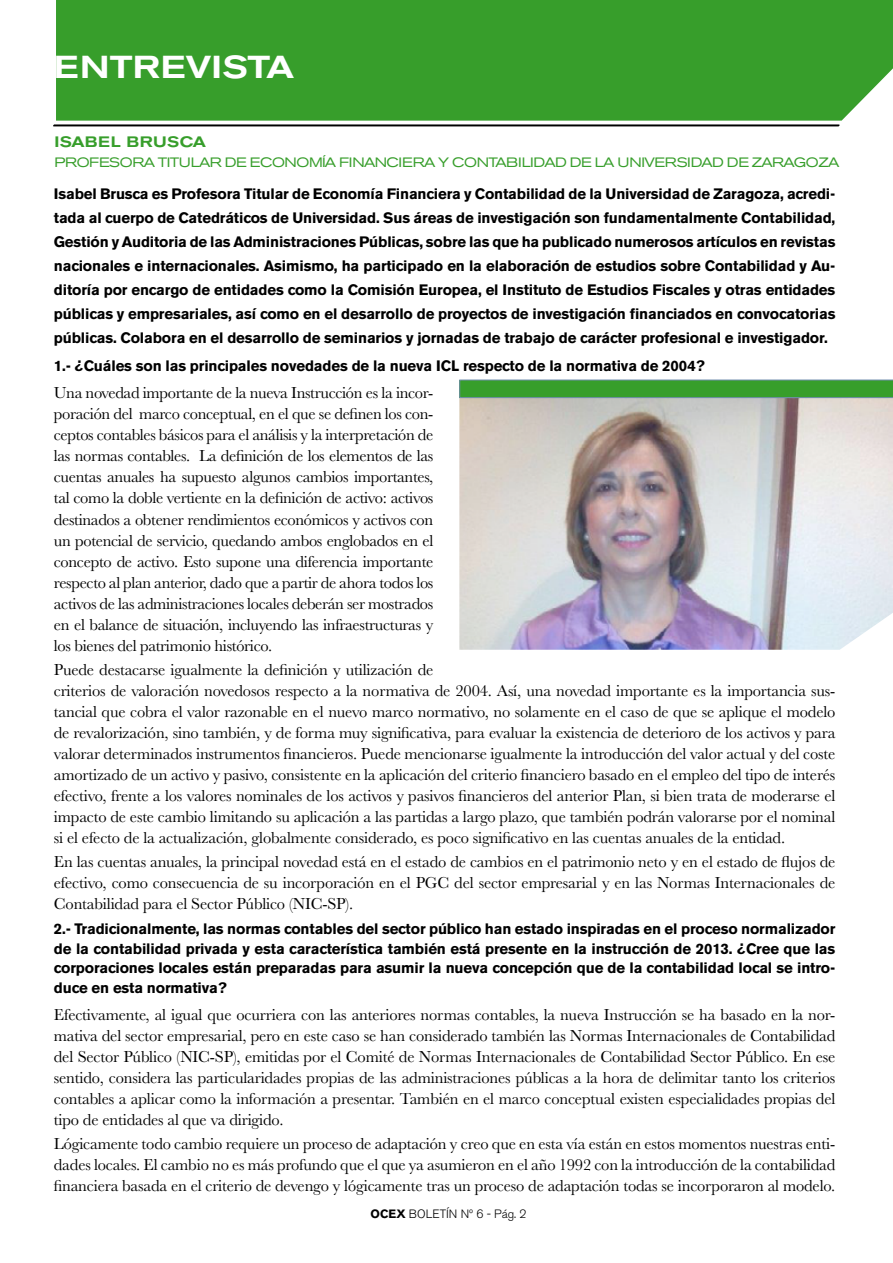
<style>
.page{position:relative;width:893px;height:1263px;background:#fff}
.page>*{position:absolute;margin:0;border:0;box-sizing:border-box;transform-origin:0 0}
.t1{font:500 expanded 31.5px "Akzidenz Grotesk BE";color:#fff}
.t2{font:16.5px/21px "Baskerville";letter-spacing:-.01em;color:#000;text-align:justify}
.t3{font:700 15px/24px "Akzidenz Grotesk BE";letter-spacing:-.01em;color:#000;text-align:justify}
.t4{font:500 expanded 15px "Akzidenz Grotesk BE";letter-spacing:.02em;color:#379e2b}
.t5{font:expanded 13.5px "Akzidenz Grotesk BE";letter-spacing:-.03em;color:#379e2b}
.t6{font:300 12px "Akzidenz Grotesk BE";color:#000}
.s1{font-weight:700}
</style>
<div class="page">
<svg style="left:219px;top:126px;width:148px;height:1px"></svg>
<hr style="left:53px;top:125px;width:786px;height:1px;background:#000">
<img style="left:459px;top:398px;width:434px;height:252px">
<div style="left:56px;top:0;width:837px;height:121px;background:#379e2b"></div>
<hr style="left:54px;top:124px;width:785px;height:2px;background:#000">
<svg style="left:459px;top:380px;width:434px;height:18px;background:#3b9c35"></svg>
<h1 class="t1" style="left:54px;top:49px;width:242px">ENTREVISTA</h1>
<p class="t4" style="left:54px;top:133px;width:153px">ISABEL BRUSCA</p>
<p class="t5" style="left:54px;top:155px;width:786px">PROFESORA TITULAR DE ECONOMÍA FINANCIERA Y CONTABILIDAD DE LA UNIVERSIDAD DE ZARAGOZA</p>
<p class="t3" style="left:54px;top:182px;width:783px">Isabel Brusca es Profesora Titular de Economía Financiera y Contabilidad de la Universidad de Zaragoza, acredi&shy;tada al cuerpo de Catedráticos de Universidad. Sus áreas de investigación son fundamentalmente Contabilidad, Gestión y Auditoria de las Administraciones Públicas, sobre las que ha publicado numerosos artículos en revistas nacionales e internacionales. Asimismo, ha participado en la elaboración de estudios sobre Contabilidad y Au&shy;ditoría por encargo de entidades como la Comisión Europea, el Instituto de Estudios Fiscales y otras entidades públicas y empresariales, así como en el desarrollo de proyectos de investigación financiados en convocatorias públicas. Colabora en el desarrollo de seminarios y jornadas de trabajo de carácter profesional e investigador.</p>
<p class="t3" style="left:54px;top:354px;width:652px">1.- ¿Cuáles son las principales novedades de la nueva ICL respecto de la normativa de 2004?</p>
<p class="t2" style="left:54px;top:383px;width:381px">Una novedad importante de la nueva Instrucción es la incor&shy;poración del marco conceptual, en el que se definen los con&shy;ceptos contables básicos para el análisis y la interpretación de las normas contables. La definición de los elementos de las cuentas anuales ha supuesto algunos cambios importantes, tal como la doble vertiente en la definición de activo: activos destinados a obtener rendimientos económicos y activos con un potencial de servicio, quedando ambos englobados en el concepto de activo. Esto supone una diferencia importante respecto al plan anterior, dado que a partir de ahora todos los activos de las administraciones locales deberán ser mostrados en el balance de situación, incluyendo las infraestructuras y los bienes del patrimonio histórico.</p>
<p class="t2" style="left:54px;top:659px;width:783px;text-align:left">Puede destacarse igualmente la definición y utilización de<br>criterios de valoración novedosos respecto a la normativa de 2004. Así, una novedad importante es la importancia sus&shy;tancial que cobra el valor razonable en el nuevo marco normativo, no solamente en el caso de que se aplique el modelo de revalorización, sino también, y de forma muy significativa, para evaluar la existencia de deterioro de los activos y para valorar determinados instrumentos financieros. Puede mencionarse igualmente la introducción del valor actual y del coste amortizado de un activo y pasivo, consistente en la aplicación del criterio financiero basado en el empleo del tipo de interés efectivo, frente a los valores nominales de los activos y pasivos financieros del anterior Plan, si bien trata de moderarse el impacto de este cambio limitando su aplicación a las partidas a largo plazo, que también podrán valorarse por el nominal si el efecto de la actualización, globalmente considerado, es poco significativo en las cuentas anuales de la entidad.</p>
<p class="t2" style="left:54px;top:851px;width:783px">En las cuentas anuales, la principal novedad está en el estado de cambios en el patrimonio neto y en el estado de flujos de efectivo, como consecuencia de su incorporación en el PGC del sector empresarial y en las Normas Internacionales de Contabilidad para el Sector Público (NIC-SP).</p>
<p class="t3" style="left:54px;top:919px;width:783px;line-height:19.5px">2.- Tradicionalmente, las normas contables del sector público han estado inspiradas en el proceso normalizador de la contabilidad privada y esta característica también está presente en la instrucción de 2013. ¿Cree que las corporaciones locales están preparadas para asumir la nueva concepción que de la contabilidad local se intro&shy;duce en esta normativa?</p>
<p class="t2" style="left:54px;top:1004px;width:783px">Efectivamente, al igual que ocurriera con las anteriores normas contables, la nueva Instrucción se ha basado en la nor&shy;mativa del sector empresarial, pero en este caso se han considerado también las Normas Internacionales de Contabilidad del Sector Público (NIC-SP), emitidas por el Comité de Normas Internacionales de Contabilidad Sector Público. En ese sentido, considera las particularidades propias de las administraciones públicas a la hora de delimitar tanto los criterios contables a aplicar como la información a presentar. También en el marco conceptual existen especialidades propias del tipo de entidades al que va dirigido.</p>
<p class="t2" style="left:54px;top:1133px;width:783px">Lógicamente todo cambio requiere un proceso de adaptación y creo que en esta vía están en estos momentos nuestras enti&shy;dades locales. El cambio no es más profundo que el que ya asumieron en el año 1992 con la introducción de la contabilidad financiera basada en el criterio de devengo y lógicamente tras un proceso de adaptación todas se incorporaron al modelo.</p>
<p class="t6" style="left:371px;top:1207px;width:157px"><span class="s1">OCEX</span> BOLETÍN Nº 6 - Pág. 2</p>
</div>
